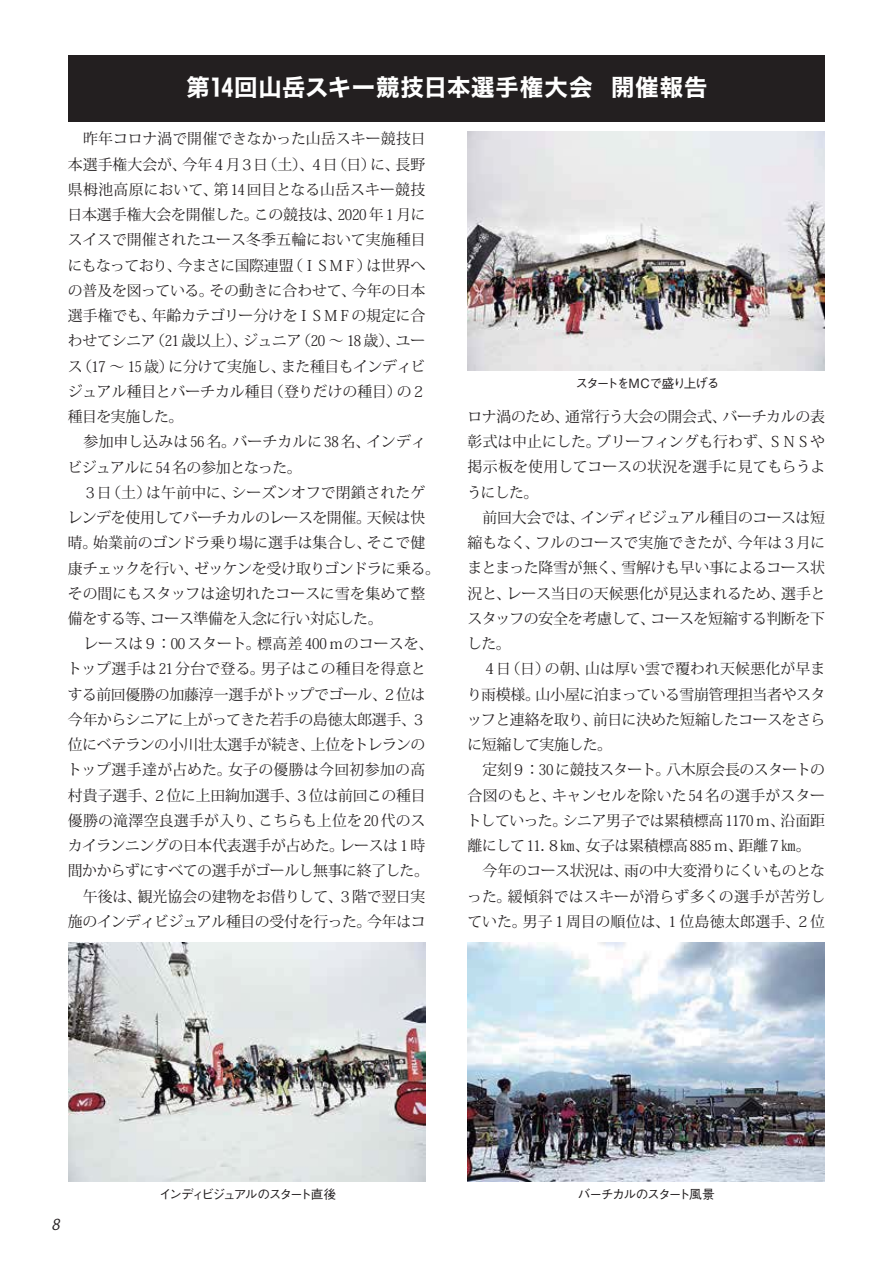
<style>
.page{position:relative;width:893px;height:1263px;background:#fff}
.page>*{position:absolute;margin:0;border:0;box-sizing:border-box;transform-origin:0 0}
.t1{font:23.4px "Hira Kaku Std W7 90 msp RKSJ H";letter-spacing:.03em;color:#fff}
.t2{font:14.85px/25.2px "Koz Min Pro Regular 90 msp RKSJ H";letter-spacing:-.015em;color:#231f20}
.t3{font:italic 14.85px "Koz Go Pro Regular 90 msp RKSJ H";color:#231f20}
.t4{font:12.75px "Gothic BBB Pro Medium 90 msp RKSJ H";letter-spacing:-.135em;color:#231f20}
.t5{font:12.75px "Gothic BBB Pro Medium 90 msp RKSJ H";letter-spacing:-.11em;color:#231f20}
</style>
<div class="page">
<div style="left:68px;top:55px;width:757px;height:66px;background:#231f20"></div>
<img style="left:468px;top:131px;width:357px;height:239px">
<img style="left:468px;top:942px;width:357px;height:239px">
<img style="left:68px;top:942px;width:357px;height:239px">
<h1 class="t1" style="left:187px;top:79px;width:522px">第14回山岳スキー競技日本選手権大会 開催報告</h1>
<p class="t2" style="left:67px;top:128px;width:374px">　昨年コロナ渦で開催できなかった山岳スキー競技日本選手権大会が、今年４月３日（土）、４日（日）に、長野県栂池高原において、第14回目となる山岳スキー競技日本選手権大会を開催した。この競技は、2020 年１月にスイスで開催されたユース冬季五輪において実施種目にもなっており、今まさに国際連盟（ＩＳＭＦ）は世界への普及を図っている。その動きに合わせて、今年の日本選手権でも、年齢カテゴリー分けをＩＳＭＦの規定に合わせてシニア（21歳以上）、ジュニア（20 ～ 18歳）、ユース（17 ～ 15 歳）に分けて実施し、また種目もインディビジュアル種目とバーチカル種目（登りだけの種目）の２種目を実施した。<br>　参加申し込みは56 名。バーチカルに38 名、インディビジュアルに54 名の参加となった。<br>　３日（土）は午前中に、シーズンオフで閉鎖されたゲレンデを使用してバーチカルのレースを開催。天候は快晴。始業前のゴンドラ乗り場に選手は集合し、そこで健康チェックを行い、ゼッケンを受け取りゴンドラに乗る。その間にもスタッフは途切れたコースに雪を集めて整備をする等、コース準備を入念に行い対応した。<br>　レースは９：00スタート。標高差 400ｍのコースを、トップ選手は21分台で登る。男子はこの種目を得意とする前回優勝の加藤淳一選手がトップでゴール、２位は今年からシニアに上がってきた若手の島徳太郎選手、３位にベテランの小川壮太選手が続き、上位をトレランのトップ選手達が占めた。女子の優勝は今回初参加の高村貴子選手、２位に上田絢加選手、３位は前回この種目優勝の滝澤空良選手が入り、こちらも上位を20 代のスカイランニングの日本代表選手が占めた。レースは１時間かからずにすべての選手がゴールし無事に終了した。　午後は、観光協会の建物をお借りして、３階で翌日実施のインディビジュアル種目の受付を行った。今年はコ</p>
<p class="t4" style="left:575px;top:378px;width:146px">スタートをＭＣで盛り上げる</p>
<p class="t2" style="left:467px;top:406px;width:360px">ロナ渦のため、通常行う大会の開会式、バーチカルの表彰式は中止にした。ブリーフィングも行わず、ＳＮＳや掲示板を使用してコースの状況を選手に見てもらうようにした。<br>　前回大会では、インディビジュアル種目のコースは短縮もなく、フルのコースで実施できたが、今年は３月にまとまった降雪が無く、雪解けも早い事によるコース状況と、レース当日の天候悪化が見込まれるため、選手とスタッフの安全を考慮して、コースを短縮する判断を下した。<br>　４日（日）の朝、山は厚い雲で覆われ天候悪化が早まり雨模様。山小屋に泊まっている雪崩管理担当者やスタッフと連絡を取り、前日に決めた短縮したコースをさらに短縮して実施した。<br>　定刻９：30に競技スタート。八木原会長のスタートの合図のもと、キャンセルを除いた54 名の選手がスタートしていった。シニア男子では累積標高1170ｍ、沿面距離にして11．８㎞、女子は累積標高 885ｍ、距離７㎞。　今年のコース状況は、雨の中大変滑りにくいものとなった。緩傾斜ではスキーが滑らず多くの選手が苦労していた。男子１周目の順位は、１位島徳太郎選手、２位</p>
<p class="t3" style="left:51px;top:1218px;width:12px">8</p>
<p class="t4" style="left:159px;top:1189px;width:179px">インディビジュアルのスタート直後</p>
<p class="t5" style="left:578px;top:1189px;width:138px">バーチカルのスタート風景</p>
</div>
